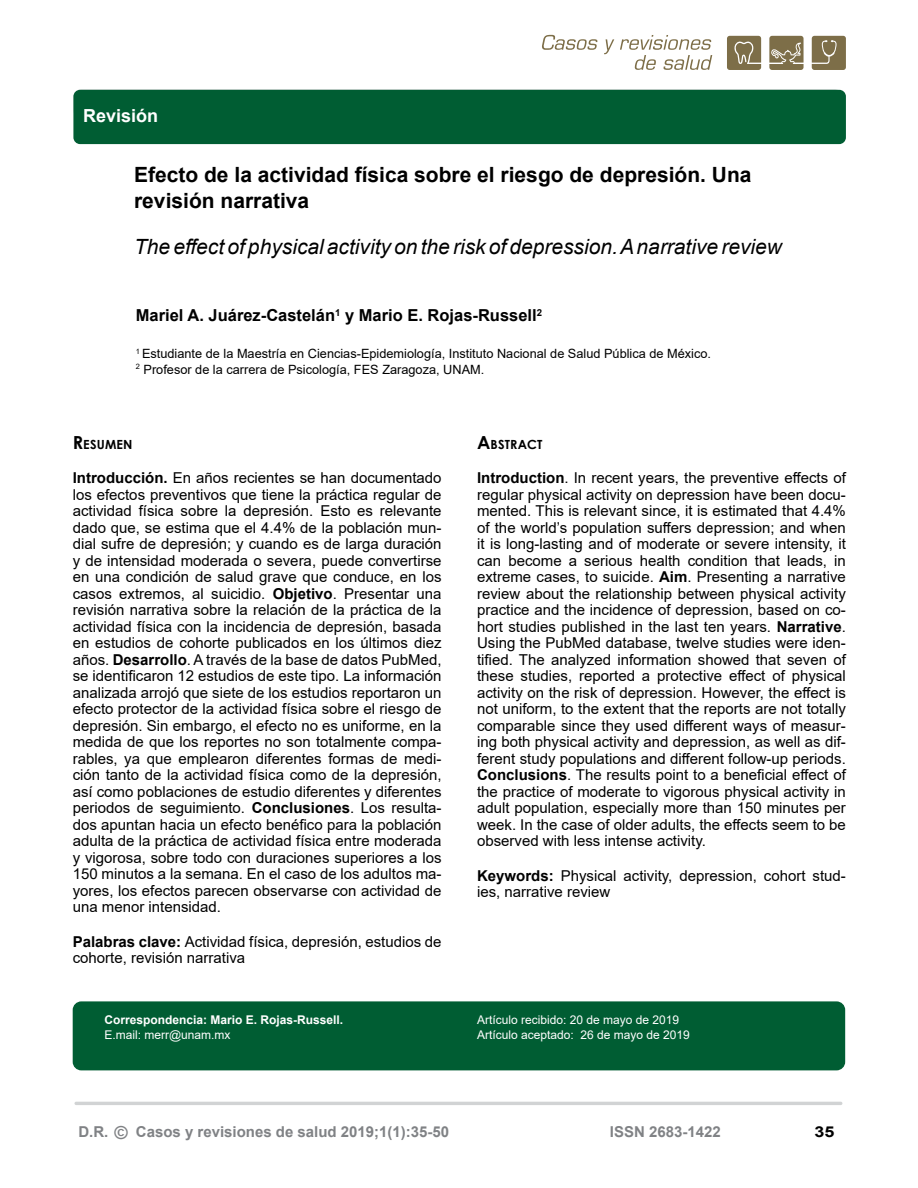
<style>
.page{position:relative;width:918px;height:1188px;background:#fff}
.page>*{position:absolute;margin:0;border:0;box-sizing:border-box;transform-origin:0 0}
.t1{font:700 21px/25.2px "Arial";color:#000}
.t2{font:italic 21px "Arial";color:#000}
.t3{font:700 18px "Arial";color:#fff}
.t4{font:700 18px "Arial";color:#808285}
.t5{font:700 16.5px "Arial";color:#000}
.t6{font:15px/16.5px "Arial";color:#000;text-align:justify}
.t7{font:700 15px "Arial";color:#808285}
.t8{font:700 15px "Arial";color:#000;scale:1.2 1}
.t9{font:12.75px/15.3px "Arial";color:#000}
.t10{font:700 12.6px "Century Gothic";letter-spacing:.015em;color:#000}
.t11{font:12px/15px "Arial";color:#fff}
.t12{font:700 12px "Arial";color:#fff}
.s1{font-size:18px}
.s2{font-weight:700}
</style>
<div class="page">
<div style="left:73px;top:89px;width:769px;height:30px;background:#b6c7c0;border-radius:9px"></div>
<div style="left:73px;top:90px;width:773px;height:54px;background:#005d33;border-radius:7px"></div>
<svg style="left:542px;top:35px;width:56px;height:15px"></svg>
<svg style="left:604px;top:39px;width:10px;height:15px"></svg>
<svg style="left:620px;top:35px;width:92px;height:35px"></svg>
<svg style="left:812px;top:36px;width:34px;height:34px"></svg>
<svg style="left:769px;top:36px;width:35px;height:34px"></svg>
<svg style="left:727px;top:36px;width:34px;height:34px"></svg>
<div style="left:73px;top:1001px;width:772px;height:69px;background:#005d33;border-radius:9px"></div>
<hr style="left:74px;top:1102px;width:768px;height:3px;background:#d1d3d4;border-radius:2px">
<p class="t3" style="left:83px;top:103px;width:77px">Revisión</p>
<h1 class="t1" style="left:134px;top:163px;width:619px">Efecto de la actividad física sobre el riesgo de depresión. Una revisión narrativa</h1>
<h1 class="t2" style="left:134px;top:233px;width:649px">The effect of physical activity on the risk of depression. A narrative review</h1>
<p class="t5" style="left:136px;top:304px;width:408px">Mariel A. Juárez-Castelán<sup>1</sup> y Mario E. Rojas-Russell<sup>2</sup></p>
<p class="t9" style="left:136px;top:346px;width:577px"><sup>1</sup> Estudiante de la Maestría en Ciencias-Epidemiología, Instituto Nacional de Salud Pública de México.<br><sup>2</sup> Profesor de la carrera de Psicología, FES Zaragoza, UNAM.</p>
<p class="t10" style="left:73px;top:434px;width:61px"><span class="s1">R</span>ESUMEN</p>
<p class="t6" style="left:73px;top:469px;width:370px"><span class="s2">Introducción.</span> En años recientes se han documentado los efectos preventivos que tiene la práctica regular de actividad física sobre la depresión. Esto es relevante dado que, se estima que el 4.4% de la población mun&shy;dial sufre de depresión; y cuando es de larga duración y de intensidad moderada o severa, puede convertirse en una condición de salud grave que conduce, en los casos extremos, al suicidio. <span class="s2">Objetivo</span>. Presentar una revisión narrativa sobre la relación de la práctica de la actividad física con la incidencia de depresión, basada en estudios de cohorte publicados en los últimos diez años. <span class="s2">Desarrollo</span>. A través de la base de datos PubMed, se identificaron 12 estudios de este tipo. La información analizada arrojó que siete de los estudios reportaron un efecto protector de la actividad física sobre el riesgo de depresión. Sin embargo, el efecto no es uniforme, en la medida de que los reportes no son totalmente compa&shy;rables, ya que emplearon diferentes formas de medi&shy;ción tanto de la actividad física como de la depresión, así como poblaciones de estudio diferentes y diferentes periodos de seguimiento. <span class="s2">Conclusiones</span>. Los resulta&shy;dos apuntan hacia un efecto benéfico para la población adulta de la práctica de actividad física entre moderada y vigorosa, sobre todo con duraciones superiores a los 150 minutos a la semana. En el caso de los adultos ma&shy;yores, los efectos parecen observarse con actividad de una menor intensidad.</p>
<p class="t6" style="left:73px;top:933px;width:370px"><span class="s2">Palabras clave:</span> Actividad física, depresión, estudios de cohorte, revisión narrativa</p>
<p class="t12" style="left:104px;top:1012px;width:240px">Correspondencia: Mario E. Rojas-Russell.</p>
<p class="t11" style="left:104px;top:1027px;width:128px">E.mail: merr@unam.mx</p>
<p class="t10" style="left:477px;top:434px;width:67px"><span class="s1">A</span>BSTRACT</p>
<p class="t6" style="left:477px;top:469px;width:370px"><span class="s2">Introduction</span>. In recent years, the preventive effects of regular physical activity on depression have been docu&shy;mented. This is relevant since, it is estimated that 4.4% of the world’s population suffers depression; and when it is long-lasting and of moderate or severe intensity, it can become a serious health condition that leads, in extreme cases, to suicide. <span class="s2">Aim</span>. Presenting a narrative review about the relationship between physical activity practice and the incidence of depression, based on co&shy;hort studies published in the last ten years. <span class="s2">Narrative</span>.<br>Using the PubMed database, twelve studies were iden&shy;tified. The analyzed information showed that seven of these studies, reported a protective effect of physical activity on the risk of depression. However, the effect is not uniform, to the extent that the reports are not totally comparable since they used different ways of measur&shy;ing both physical activity and depression, as well as dif&shy;ferent study populations and different follow-up periods.<br><span class="s2">Conclusions</span>. The results point to a beneficial effect of the practice of moderate to vigorous physical activity in adult population, especially more than 150 minutes per week. In the case of older adults, the effects seem to be observed with less intense activity.</p>
<p class="t6" style="left:477px;top:867px;width:370px"><span class="s2">Keywords:</span> Physical activity, depression, cohort stud&shy;ies, narrative review</p>
<p class="t11" style="left:477px;top:1012px;width:214px">Artículo recibido: 20 de mayo de 2019<br>Artículo aceptado: 26 de mayo de 2019</p>
<p class="t7" style="left:78px;top:1121px;width:31px">D.R.</p>
<p class="t7" style="left:610px;top:1121px;width:112px">ISSN 2683-1422</p>
<p class="t4" style="left:115px;top:1120px;width:15px">©</p>
<p class="t7" style="left:136px;top:1121px;width:315px">Casos y revisiones de salud 2019;1(1):35-50</p>
<p class="t8" style="left:814px;top:1121px;width:18px">35</p>
</div>
